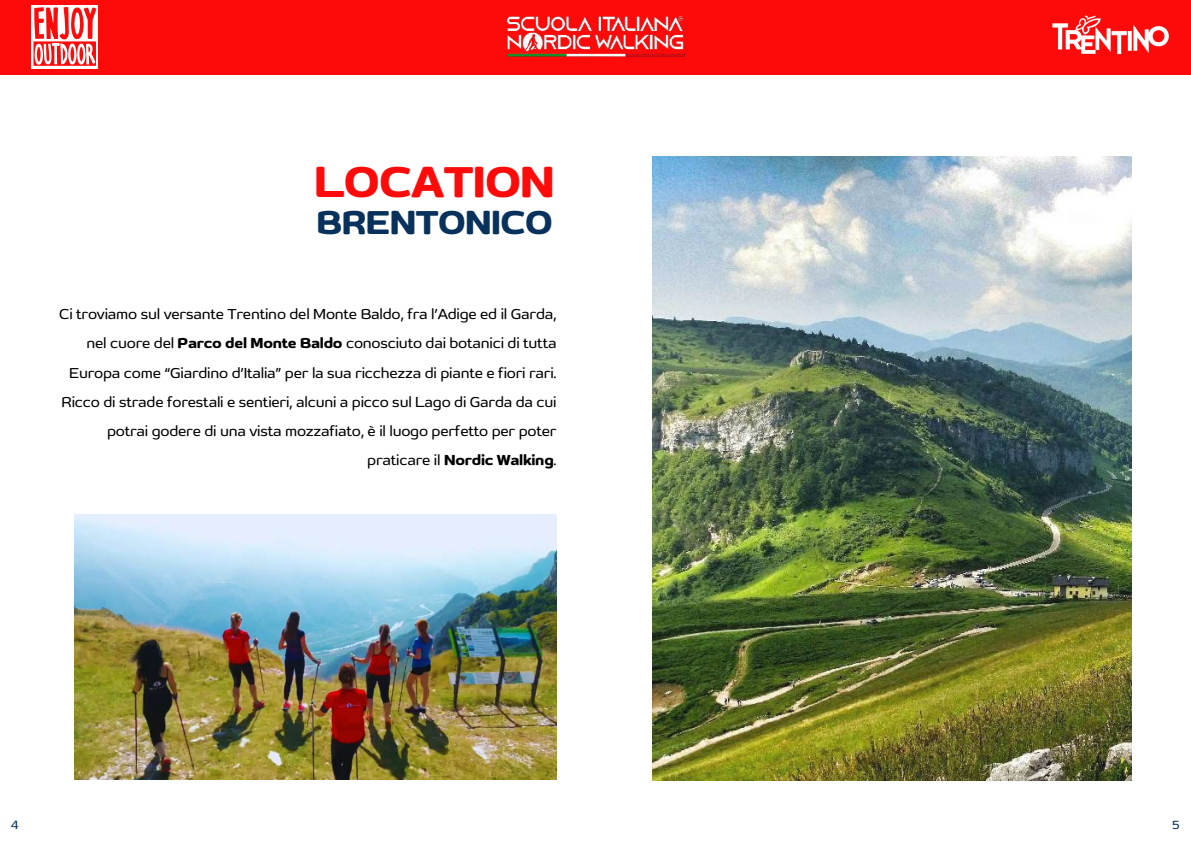
<style>
.page{position:relative;width:1191px;height:843px;background:#fff}
.page>*{position:absolute;margin:0;border:0;box-sizing:border-box;transform-origin:0 0}
.t1{font:47.4px "Dumondi Bo SE";letter-spacing:-.015em;color:#fd0b0b}
.t2{font:36.4px "Dumondi Bo SE";letter-spacing:-.015em;color:#08325c}
.t3{font:15.8px/29.2px "Dumondi Re SE";letter-spacing:-.015em;color:#000;text-align:right}
.t4{font:15.8px "Dumondi Bo SE";letter-spacing:-.015em;color:#000}
.t5{font:13px "Dumondi Re SE";color:#08325c}
.s1{font-family:"Dumondi Bo SE"}
.s2{font-family:"Dumondi Re SE"}
</style>
<div class="page">
<div style="left:0;top:0;width:1190px;height:74px;background:#fd0b0b"></div>
<div style="left:31px;top:5px;width:67px;height:63px;background:#fff"></div>
<svg style="left:33px;top:7px;width:63px;height:59px"></svg>
<img style="left:1052px;top:15px;width:117px;height:40px">
<img style="left:74px;top:514px;width:482px;height:265px">
<img style="left:506px;top:16px;width:179px;height:41px">
<img style="left:652px;top:156px;width:478px;height:623px">
<h1 class="t1" style="left:314px;top:153px;width:242px">LOCATION</h1>
<h2 class="t2" style="left:316px;top:200px;width:238px">BRENTONICO</h2>
<p class="t3" style="left:59px;top:299px;width:499px">Ci troviamo sul versante Trentino del Monte Baldo, fra l’Adige ed il Garda, nel cuore del <span class="s1">Parco del Monte Baldo</span> conosciuto dai botanici di tutta Europa come “Giardino d’Italia” per la sua ricchezza di piante e fiori rari.<br>Ricco di strade forestali e sentieri, alcuni a picco sul Lago di Garda da cui potrai godere di una vista mozzafiato, è il luogo perfetto per poter</p>
<p class="t4" style="left:367px;top:450px;width:191px"><span class="s2">praticare il</span> Nordic Walking<span class="s2">.</span></p>
<p class="t5" style="left:11px;top:816px;width:9px">4</p>
<p class="t5" style="left:1172px;top:816px;width:9px">5</p>
</div>
